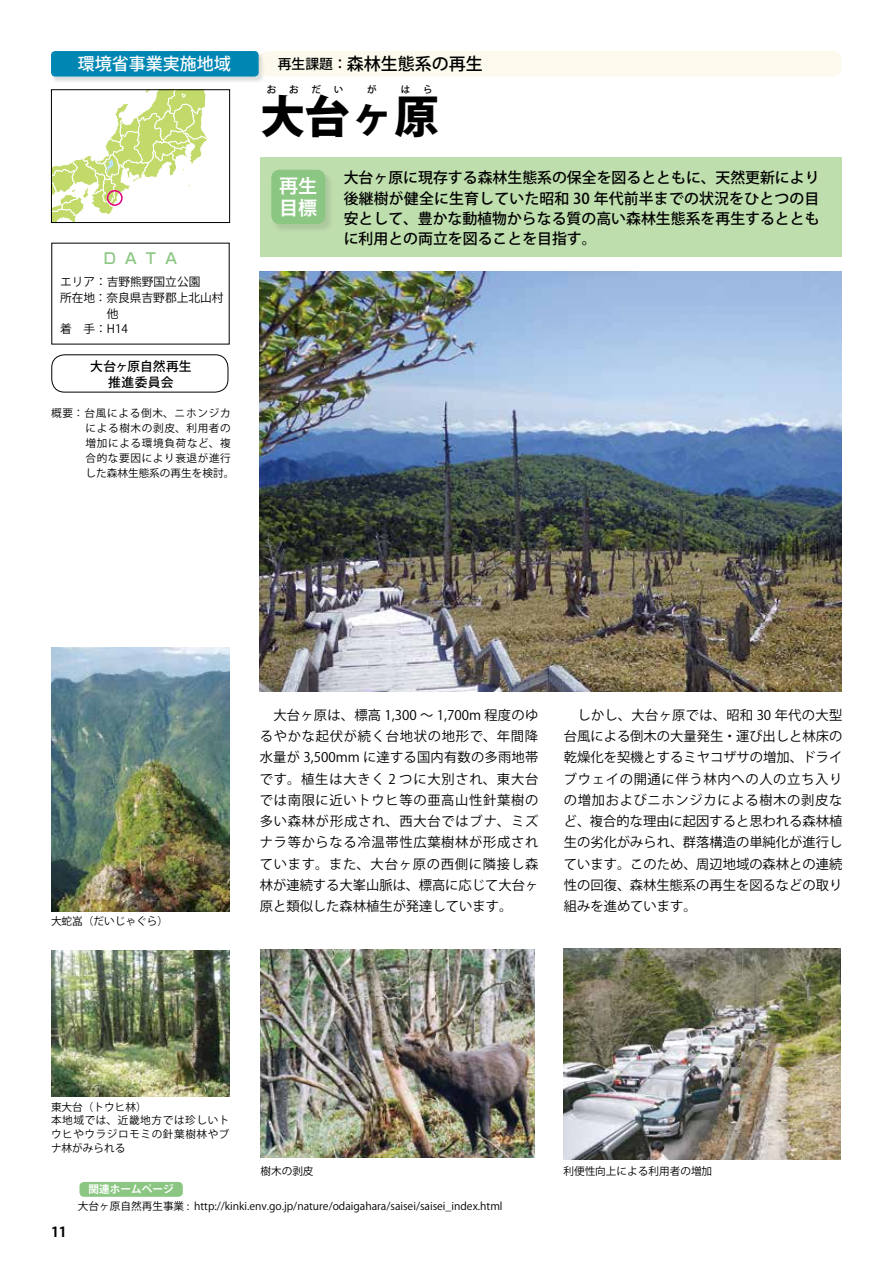
<style>
.page{position:relative;width:893px;height:1263px;background:#fff}
.page>*{position:absolute;margin:0;border:0;box-sizing:border-box;transform-origin:0 0}
.t1{font:800 44.7px "Koz Go Pr 6 N";color:#000}
.t2{font:19.2px/21.3px "Hira Kaku Pro W6";color:#fff}
.t3{font:500 16.95px "Koz Go Pro";color:#000}
.t4{font:500 16.95px "Koz Go Pro";color:#fff}
.t5{font:500 14.85px/20.2px "Koz Go Pro";color:#000;text-align:justify}
.t6{font:500 14.85px "Shin Go Pro";color:#8bc782}
.t7{font:700 13.8px "Koz Go Pro";color:#000}
.t8{font:13.35px/21.3px "Koz Go Pro";color:#000;text-align:justify}
.t9{font:500 12.75px/15.9px "Koz Go Pro";letter-spacing:.015em;color:#000;text-align:center}
.t10{font:11.7px "Koz Go Pro";color:#000}
.t11{font:10.65px "Koz Go Pro";color:#000}
.t12{font:10.65px/14.9px "Koz Go Pro";letter-spacing:.06em;color:#000}
.t13{font:10.65px/13.8px "Koz Go Pro";letter-spacing:.055em;color:#000}
.t14{font:700 10.65px "Koz Go Pro";color:#fff}
.t15{font:800 9.6px "Koz Go Pr 6 N";color:#000}
.s1{font-size:13.8px}
</style>
<div class="page">
<div style="left:51px;top:354px;width:177px;height:38px;border:1px solid #000;border-radius:13px"></div>
<svg style="left:53px;top:91px;width:156px;height:130px"></svg>
<div style="left:51px;top:89px;width:179px;height:134px;border:1px solid #000"></div>
<img style="left:259px;top:272px;width:583px;height:419px">
<div style="left:259px;top:51px;width:583px;height:26px;background:#fcfaec;border-radius:10px"></div>
<img style="left:259px;top:52px;width:5px;height:24px">
<div style="left:51px;top:51px;width:208px;height:26px;background:#0086b3;border-radius:4px"></div>
<img style="left:51px;top:648px;width:179px;height:263px">
<img style="left:51px;top:950px;width:179px;height:146px">
<div style="left:260px;top:157px;width:582px;height:100px;background:#bfdeae"></div>
<img style="left:271px;top:169px;width:59px;height:61px">
<div style="left:271px;top:170px;width:54px;height:54px;background:#8bc782;border-radius:9px"></div>
<img style="left:260px;top:949px;width:275px;height:209px">
<img style="left:563px;top:949px;width:278px;height:210px">
<div style="left:79px;top:1182px;width:104px;height:15px;background:#8bc782;border-radius:4px"></div>
<div style="left:107px;top:190px;width:16px;height:16px;border:2px solid #e4007f;border-radius:50%"></div>
<p class="t4" style="left:78px;top:53px;width:155px">環境省事業実施地域</p>
<p class="t3" style="left:278px;top:53px;width:207px"><span class="s1">再生課題：</span>森林生態系の再生</p>
<p class="t15" style="left:267px;top:84px;width:11px">お</p>
<p class="t15" style="left:289px;top:84px;width:11px">お</p>
<p class="t15" style="left:311px;top:84px;width:11px">だ</p>
<p class="t15" style="left:334px;top:84px;width:11px">い</p>
<p class="t15" style="left:367px;top:84px;width:11px">が</p>
<p class="t15" style="left:401px;top:84px;width:11px">は</p>
<p class="t15" style="left:423px;top:84px;width:11px">ら</p>
<h1 class="t1" style="left:260px;top:92px;width:180px">大台ヶ原</h1>
<p class="t6" style="left:104px;top:246px;width:75px">DATA</p>
<p class="t10" style="left:60px;top:274px;width:142px">エリア：吉野熊野国立公園</p>
<p class="t10" style="left:60px;top:290px;width:165px">所在地：奈良県吉野郡上北山村</p>
<p class="t10" style="left:107px;top:306px;width:13px">他</p>
<p class="t10" style="left:60px;top:322px;width:69px">着　手：H14</p>
<p class="t9" style="left:90px;top:359px;width:103px">大台ヶ原自然再生推進委員会</p>
<p class="t12" style="left:86px;top:406px;width:150px;text-indent:-35px">概要：台風による倒木、ニホンジカによる樹木の剥皮、利用者の増加による環境負荷など、複合的な要因により衰退が進行した森林生態系の再生を検討。</p>
<h2 class="t2" style="left:279px;top:175px;width:40px">再生目標</h2>
<p class="t5" style="left:344px;top:168px;width:477px">大台ヶ原に現存する森林生態系の保全を図るとともに、天然更新により後継樹が健全に生育していた昭和 30 年代前半までの状況をひとつの目安として、豊かな動植物からなる質の高い森林生態系を再生するとともに利用との両立を図ることを目指す。</p>
<p class="t11" style="left:51px;top:914px;width:118px">大蛇嵓（だいじゃぐら）</p>
<p class="t8" style="left:260px;top:704px;width:280px">　大台ヶ原は、標高 1,300 ～ 1,700m 程度のゆるやかな起伏が続く台地状の地形で、年間降水量が 3,500mm に達する国内有数の多雨地帯です。植生は大きく 2 つに大別され、東大台では南限に近いトウヒ等の亜高山性針葉樹の多い森林が形成され、西大台ではブナ、ミズナラ等からなる冷温帯性広葉樹林が形成されています。また、大台ヶ原の西側に隣接し森林が連続する大峯山脈は、標高に応じて大台ヶ原と類似した森林植生が発達しています。</p>
<p class="t8" style="left:564px;top:704px;width:280px">　しかし、大台ヶ原では、昭和 30 年代の大型台風による倒木の大量発生・運び出しと林床の乾燥化を契機とするミヤコザサの増加、ドライブウェイの開通に伴う林内への人の立ち入りの増加およびニホンジカによる樹木の剥皮など、複合的な理由に起因すると思われる森林植生の劣化がみられ、群落構造の単純化が進行しています。このため、周辺地域の森林との連続性の回復、森林生態系の再生を図るなどの取り組みを進めています。</p>
<p class="t13" style="left:51px;top:1100px;width:180px">東大台（トウヒ林）<br>本地域では、近畿地方では珍しいトウヒやウラジロモミの針葉樹林やブナ林がみられる</p>
<p class="t14" style="left:89px;top:1182px;width:87px">関連ホームページ</p>
<p class="t11" style="left:260px;top:1164px;width:55px">樹木の剥皮</p>
<p class="t11" style="left:563px;top:1164px;width:150px">利便性向上による利用者の増加</p>
<p class="t7" style="left:51px;top:1223px;width:17px">11</p>
<p class="t11" style="left:78px;top:1199px;width:426px">大台ヶ原自然再生事業 : http://kinki.env.go.jp/nature/odaigahara/saisei/saisei_index.html</p>
</div>
